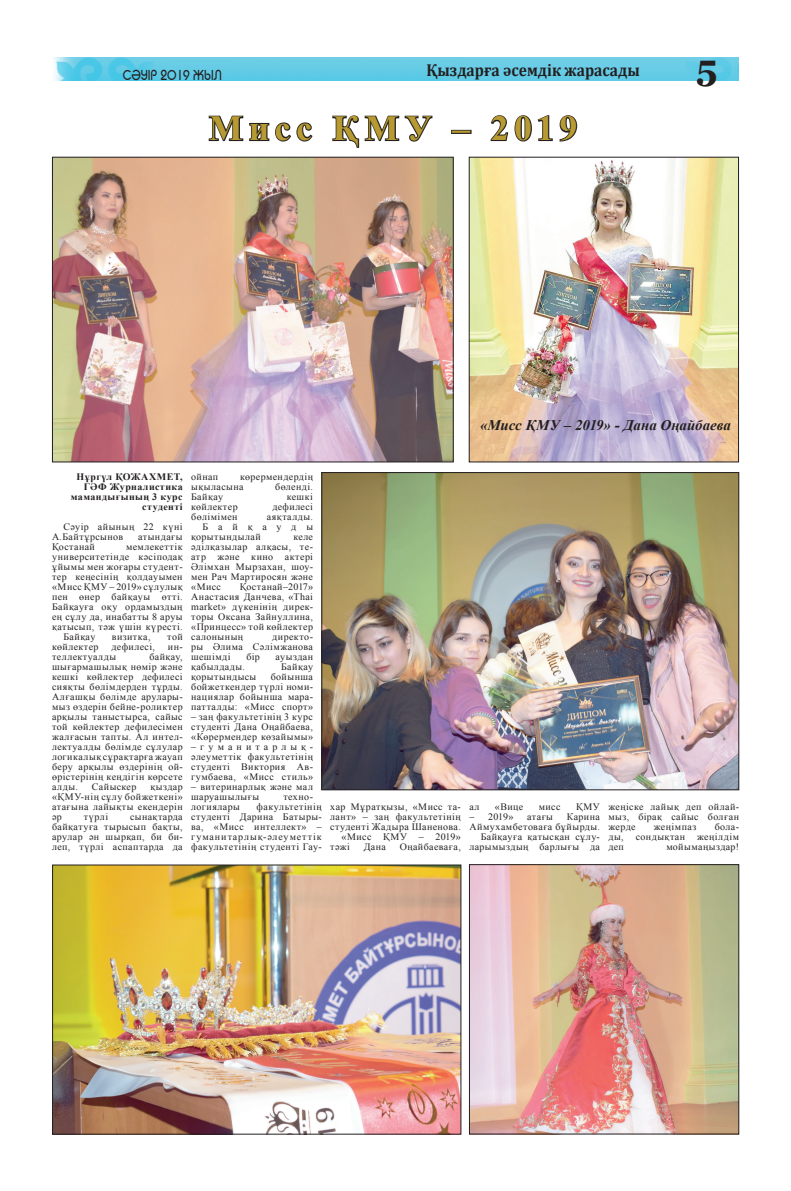
<style>
.page{position:relative;width:791px;height:1191px;background:#fff}
.page>*{position:absolute;margin:0;border:0;box-sizing:border-box;transform-origin:0 0}
.t1{font:700 35.3px "Times New Roman";letter-spacing:.15em;color:#b79a31}
.t2{font:700 35.3px "Georgia";color:#231f20}
.t3{font:700 17.3px "Cambria";color:#231f20;scale:.9 1}
.t4{font:italic 700 14.7px "Times New Roman";letter-spacing:-.005em;color:#231f20}
.t5{font:14px "KZ Taurus";color:#231f20;scale:.85 1}
.t6{font:9.8px/10px "Times New Roman";letter-spacing:.045em;color:#231f20;text-align:justify}
.t7{font:700 9.8px/10px "Times New Roman";letter-spacing:.04em;color:#231f20;text-align:right}
.t8{font:9.8px "Times New Roman";letter-spacing:.985em;color:#231f20}
</style>
<div class="page">
<img style="left:53px;top:57px;width:686px;height:24px">
<svg style="left:208px;top:115px;width:105px;height:27px"></svg>
<svg style="left:332px;top:115px;width:101px;height:33px"></svg>
<div style="left:451px;top:130px;width:20px;height:4px;border:2px solid #231f20"></div>
<svg style="left:490px;top:115px;width:88px;height:27px"></svg>
<img style="left:471px;top:159px;width:266px;height:301px">
<div style="left:469px;top:157px;width:270px;height:305px;border:1px solid #231f20"></div>
<img style="left:54px;top:159px;width:397px;height:301px">
<div style="left:52px;top:157px;width:401px;height:305px;border:1px solid #231f20"></div>
<img style="left:54px;top:867px;width:405px;height:265px">
<div style="left:52px;top:865px;width:409px;height:269px;border:1px solid #231f20"></div>
<img style="left:471px;top:866px;width:266px;height:266px">
<div style="left:469px;top:864px;width:270px;height:270px;border:1px solid #231f20"></div>
<img style="left:324px;top:474px;width:413px;height:314px">
<div style="left:322px;top:472px;width:417px;height:318px;border:1px solid #231f20"></div>
<h3 class="t5" style="left:123px;top:67px;width:118px">СӘУІР 2019 ЖЫЛ</h3>
<h2 class="t3" style="left:426px;top:58px;width:239px">Қыздарға әсемдік жарасады</h2>
<h1 class="t2" style="left:696px;top:45px;width:23px">5</h1>
<h1 class="t1" style="left:209px;top:104px;width:370px">Мисс ҚМУ – 2019</h1>
<h3 class="t4" style="left:480px;top:415px;width:253px">«Мисс ҚМУ – 2019» - Дана Оңайбаева</h3>
<p class="t7" style="left:71px;top:472px;width:113px">Нұргүл ҚОЖАХМЕТ,<br>ГӘФ Журналистика мамандығының 3 курс студенті</p>
<p class="t6" style="left:52px;top:522px;width:132px;text-indent:11px">Сәуір айының 22 күні<br>А.Байтұрсынов</p>
<p class="t6" style="left:138px;top:532px;width:46px">атындағы</p>
<p class="t6" style="left:52px;top:542px;width:44px">Қостанай</p>
<p class="t6" style="left:126px;top:542px;width:58px">мемлекеттік</p>
<p class="t6" style="left:52px;top:552px;width:132px">университетінде кәсіподақ</p>
<p class="t6" style="left:52px;top:562px;width:132px">ұйымы мен жоғары студент-</p>
<p class="t6" style="left:52px;top:572px;width:132px">тер кеңесінің қолдауымен</p>
<p class="t6" style="left:52px;top:582px;width:132px">«Мисс ҚМУ – 2019» сұлулық</p>
<p class="t6" style="left:52px;top:592px;width:132px">пен өнер байқауы өтті.</p>
<p class="t6" style="left:52px;top:602px;width:132px">Байқауға оқу ордамыздың</p>
<p class="t6" style="left:52px;top:612px;width:132px">ең сұлу да, инабатты 8 аруы</p>
<p class="t6" style="left:52px;top:622px;width:132px">қатысып, тәж үшін күресті.</p>
<p class="t6" style="left:63px;top:632px;width:33px">Байқау</p>
<p class="t6" style="left:112px;top:632px;width:40px">визитка,</p>
<p class="t6" style="left:167px;top:632px;width:17px">той</p>
<p class="t6" style="left:52px;top:642px;width:48px">көйлектер</p>
<p class="t6" style="left:111px;top:642px;width:45px">дефилесі,</p>
<p class="t6" style="left:168px;top:642px;width:16px">ин-</p>
<p class="t6" style="left:52px;top:652px;width:66px">теллектуалды</p>
<p class="t6" style="left:52px;top:652px;width:132px;text-indent:97px">байқау, шығармашылық нөмір және кешкі көйлектер дефилесі сияқты бөлімдерден тұрды.<br>Алғашқы бөлімде арулары&shy;мыз өздерін бейне-роликтер арқылы таныстырса, сайыс той көйлектер дефилесімен жалғасын тапты. Ал интел&shy;лектуалды бөлімде сұлулар логикалық сұрақтарға жауап беру арқылы өздерінің ой&shy;өрістерінің кеңдігін көрсете алды.</p>
<p class="t6" style="left:92px;top:782px;width:46px">Сайыскер</p>
<p class="t6" style="left:52px;top:782px;width:132px;text-indent:98px">қыздар «ҚМУ-нің сұлу бойжеткені» атағына лайықты екендерін әр</p>
<p class="t6" style="left:84px;top:812px;width:26px">түрлі</p>
<p class="t6" style="left:52px;top:812px;width:132px;text-indent:78px">сынақтарда байқатуға тырысып бақты, арулар ән шырқап, би би&shy;леп, түрлі аспаптарда да</p>
<p class="t6" style="left:191px;top:472px;width:123px;text-indent:49px">көрермендердің ықыласына</p>
<p class="t6" style="left:191px;top:472px;width:29px">ойнап</p>
<p class="t6" style="left:275px;top:482px;width:39px">бөленді.</p>
<p class="t6" style="left:191px;top:492px;width:33px">Байқау</p>
<p class="t6" style="left:287px;top:492px;width:28px">кешкі</p>
<p class="t6" style="left:191px;top:502px;width:48px">көйлектер</p>
<p class="t6" style="left:272px;top:502px;width:42px">дефилесі</p>
<p class="t6" style="left:191px;top:512px;width:48px">бөлімімен</p>
<p class="t6" style="left:267px;top:512px;width:48px">аяқталды.</p>
<p class="t8" style="left:202px;top:520px;width:112px">Байқауды</p>
<p class="t6" style="left:191px;top:532px;width:71px">қорытындылай</p>
<p class="t6" style="left:191px;top:532px;width:123px;text-indent:102px">келе әділқазылар алқасы, те&shy;атр және кино актері Әлімхан Мырзахан, шоу&shy;мен Рач Мартиросян және «Мисс</p>
<p class="t6" style="left:191px;top:582px;width:123px;text-indent:49px">Қостанай–2017» Анастасия Данчева, «Thai market» дүкенінің дирек&shy;торы Оксана Зайнуллина, «Принцесс» той көйлектер салонының</p>
<p class="t6" style="left:191px;top:632px;width:123px;text-indent:81px">директо&shy;ры Әлима Сәлімжанова шешімді</p>
<p class="t6" style="left:246px;top:652px;width:15px">бір</p>
<p class="t6" style="left:276px;top:652px;width:39px">ауыздан</p>
<p class="t6" style="left:191px;top:662px;width:55px">қабылдады.</p>
<p class="t6" style="left:281px;top:662px;width:33px">Байқау</p>
<p class="t6" style="left:191px;top:672px;width:67px">қорытындысы</p>
<p class="t6" style="left:191px;top:672px;width:123px;text-indent:80px">бойынша бойжеткендер түрлі номи&shy;нациялар бойынша мара&shy;патталды: «Мисс спорт»</p>
<p class="t6" style="left:191px;top:712px;width:123px">– заң факультетінің 3 курс студенті Дана Оңайбаева, «Көрермендер көзайымы» –гуманитарлық&shy;әлеуметтік факультетінің студенті Виктория Ав&shy;гумбаева, «Мисс стиль»</p>
<p class="t6" style="left:191px;top:782px;width:123px">– витеринарлық және мал шаруашылығы</p>
<p class="t6" style="left:283px;top:792px;width:31px">техно-</p>
<p class="t6" style="left:191px;top:802px;width:132px;text-indent:65px">факультетінің студенті Дарина Батыры&shy;ва, «Мисс интеллект» – гуманитарлық-әлеуметтік факультетінің студенті Гау-</p>
<p class="t6" style="left:330px;top:802px;width:132px">хар Мұратқызы, «Мисс та-</p>
<p class="t6" style="left:191px;top:802px;width:50px">логиялары</p>
<p class="t6" style="left:330px;top:812px;width:132px">лант» – заң факультетінің</p>
<p class="t6" style="left:330px;top:822px;width:132px">студенті Жадыра Шаненова.</p>
<p class="t6" style="left:342px;top:832px;width:121px">«Мисс ҚМУ – 2019»</p>
<p class="t6" style="left:330px;top:842px;width:21px">тәжі</p>
<p class="t6" style="left:364px;top:842px;width:24px">Дана</p>
<p class="t6" style="left:400px;top:842px;width:63px">Оңайбаеваға,</p>
<p class="t6" style="left:469px;top:812px;width:132px;text-align:right">Карина<br>Аймухамбетоваға бұйырды.<br>Байқауға қатысқан сұлу&shy;ларымыздың барлығы да</p>
<p class="t6" style="left:608px;top:802px;width:132px">жеңіске лайық деп ойлай&shy;мыз, бірақ сайыс болған жерде</p>
<p class="t6" style="left:469px;top:802px;width:12px">ал</p>
<p class="t6" style="left:495px;top:802px;width:30px">«Вице</p>
<p class="t6" style="left:539px;top:802px;width:23px">мисс</p>
<p class="t6" style="left:576px;top:802px;width:25px">ҚМУ</p>
<p class="t6" style="left:469px;top:812px;width:46px">– 2019»</p>
<p class="t6" style="left:527px;top:812px;width:27px">атағы</p>
<p class="t6" style="left:608px;top:822px;width:132px;text-indent:106px">бола&shy;ды, сондықтан жеңілдім деп</p>
<p class="t6" style="left:654px;top:822px;width:44px">жеңімпаз</p>
<p class="t6" style="left:666px;top:842px;width:74px">мойымаңыздар!</p>
</div>
